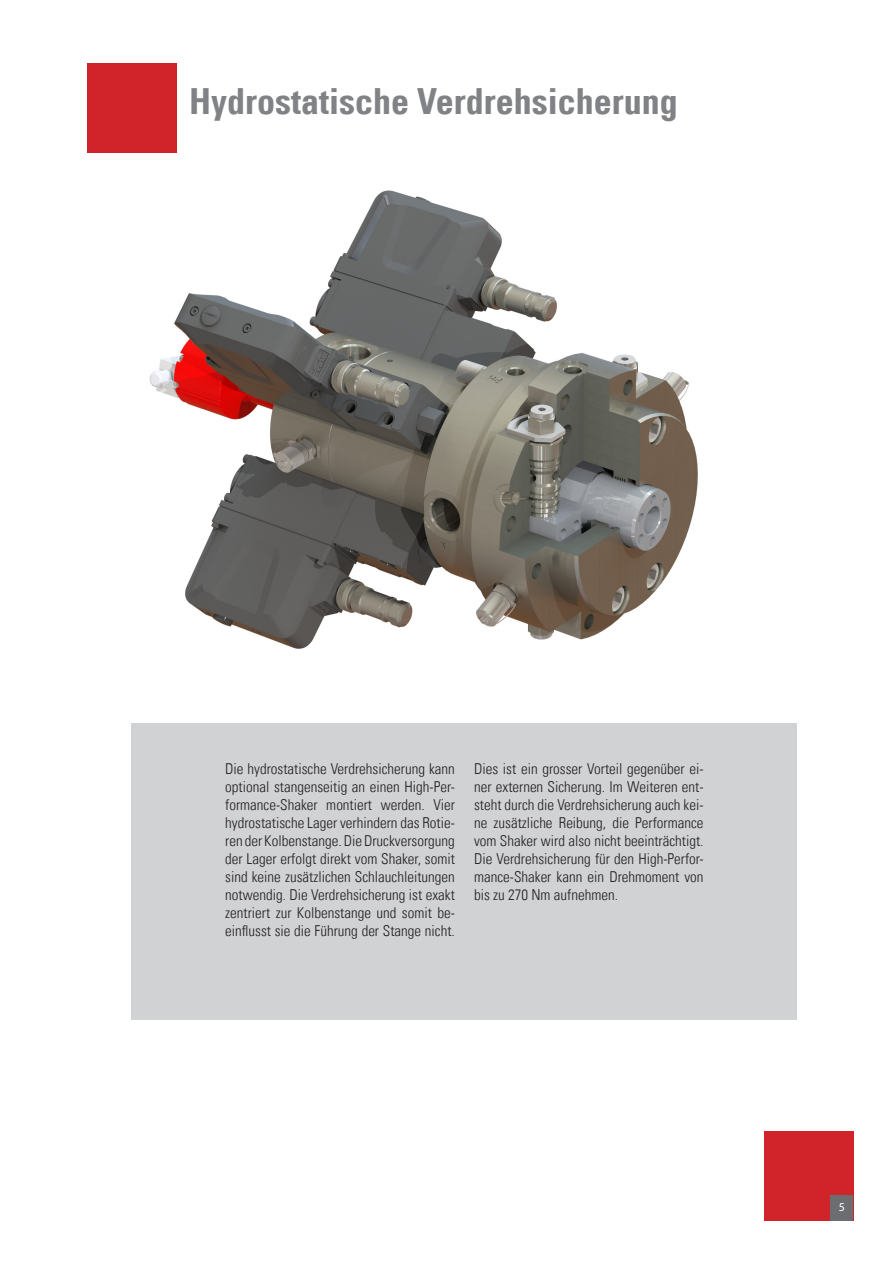
<style>
.page{position:relative;width:893px;height:1263px;background:#fff}
.page>*{position:absolute;margin:0;border:0;box-sizing:border-box;transform-origin:0 0}
.t1{font:36px "Univers Com 67 Bold Cond";color:#808285}
.t2{font:15px/18px "Univers Com 47 Light Cond";color:#231f20;text-align:justify}
.t3{font:12px "Myriad Pro";color:#fff}
</style>
<div class="page">
<div style="left:132px;top:723px;width:665px;height:297px;background:#d1d2d4"></div>
<div style="left:87px;top:64px;width:89px;height:89px;background:#d1232a"></div>
<img style="left:149px;top:190px;width:549px;height:459px">
<div style="left:764px;top:1131px;width:89px;height:89px;background:#d1232a"></div>
<div style="left:831px;top:1195px;width:22px;height:25px;background:#6c6d70"></div>
<h1 class="t1" style="left:189px;top:79px;width:490px">Hydrostatische Verdrehsicherung</h1>
<p class="t2" style="left:225px;top:760px;width:231px">Die hydrostatische Verdrehsicherung kann optional stangenseitig an einen High-Per&shy;formance-Shaker montiert werden. Vier hydrostatische Lager verhindern das Rotie&shy;ren der Kolbenstange. Die Druckversorgung der Lager erfolgt direkt vom Shaker, somit sind keine zusätzlichen Schlauchleitungen notwendig. Die Verdrehsicherung ist exakt zentriert zur Kolbenstange und somit be&shy;einflusst sie die Führung der Stange nicht.</p>
<p class="t2" style="left:474px;top:760px;width:231px">Dies ist ein grosser Vorteil gegenüber ei&shy;ner externen Sicherung. Im Weiteren ent&shy;steht durch die Verdrehsicherung auch kei&shy;ne zusätzliche Reibung, die Performance vom Shaker wird also nicht beeinträchtigt.<br>Die Verdrehsicherung für den High-Perfor&shy;mance-Shaker kann ein Drehmoment von bis zu 270 Nm aufnehmen.</p>
<p class="t3" style="left:839px;top:1199px;width:8px">5</p>
</div>
